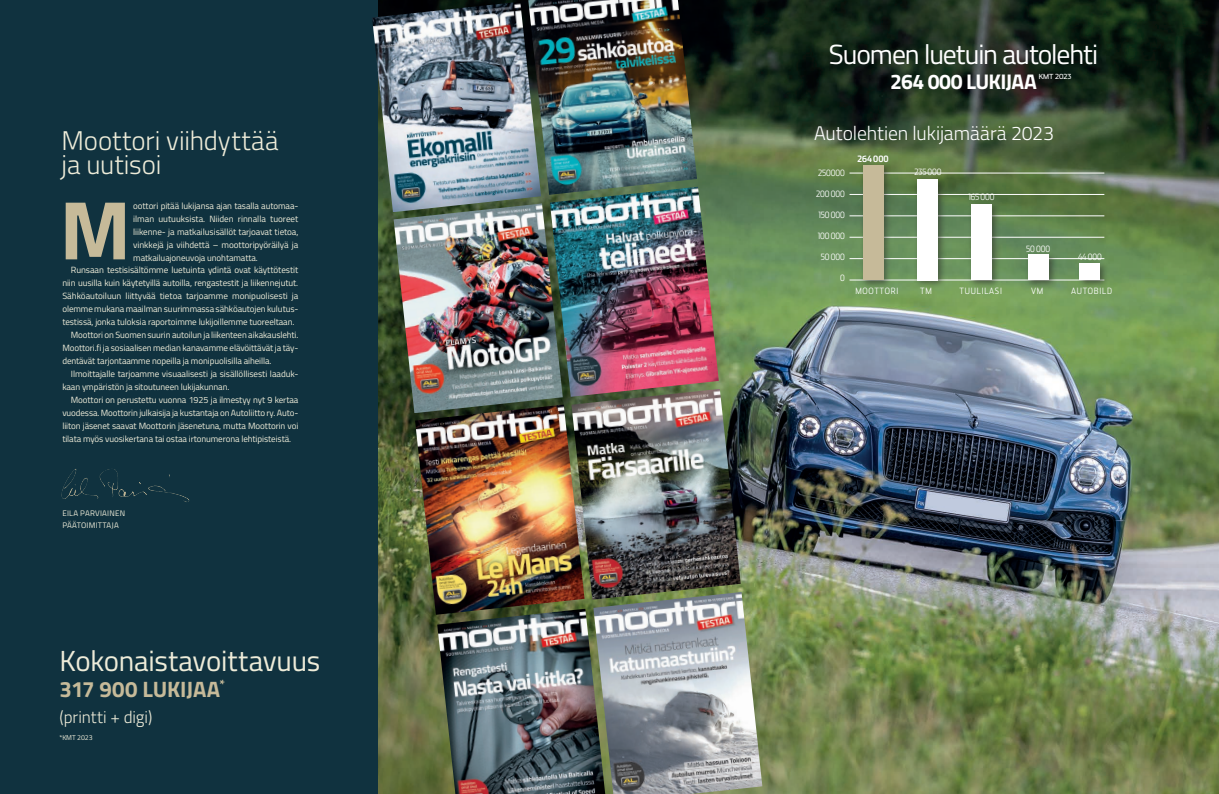
<style>
.page{position:relative;width:1219px;height:794px;background:#fff}
.page>*{position:absolute;margin:0;border:0;box-sizing:border-box;transform-origin:0 0}
.t1{font:700 83.4px "Titillium Web";color:#c6ba99}
.t2{font:29px "Titillium Web";letter-spacing:-.01em;color:#eeecd9}
.t3{font:27.7px "Titillium Web";letter-spacing:-.04em;color:#fff}
.t4{font:300 27px/24.7px "Titillium Web";letter-spacing:-.005em;color:#eeecd9}
.t5{font:700 22.3px "Titillium Web";letter-spacing:-.005em;color:#c6ba99}
.t6{font:700 21.2px "Titillium Web";letter-spacing:-.035em;color:#fff}
.t7{font:300 19.6px "Titillium Web";letter-spacing:-.01em;color:#fff}
.t8{font:300 17px "Titillium Web";letter-spacing:-.005em;color:#eeecd9}
.t9{font:9px/13px "Titillium Web";letter-spacing:-.01em;color:#eeecd9;text-align:justify}
.t10{font:300 8.7px "Stainless Cond";letter-spacing:-.01em;color:#fff}
.t11{font:300 8.7px "Stainless Cond";letter-spacing:.085em;color:#fff}
.t12{font:700 8.7px "Stainless Cond";letter-spacing:-.01em;color:#fff}
.t13{font:8px/12px "Titillium Web";letter-spacing:.03em;color:#eeecd9}
.t14{font:7px "Titillium Web";letter-spacing:-.01em;color:#eeecd9}
.t15{font:7px "Stainless";letter-spacing:-.01em;color:#fff}
</style>
<div class="page">
<img style="left:377px;top:0;width:842px;height:794px">
<div style="left:0;top:0;width:377px;height:794px;background:#10323f"></div>
<hr style="left:849px;top:258px;width:255px;height:1px;background:#fff">
<hr style="left:849px;top:216px;width:255px;height:1px;background:#fff">
<hr style="left:849px;top:194px;width:255px;height:1px;background:#fff">
<hr style="left:849px;top:173px;width:255px;height:1px;background:#fff">
<hr style="left:849px;top:280px;width:255px;height:1px;background:#fff">
<img style="left:62px;top:469px;width:15px;height:30px">
<hr style="left:849px;top:237px;width:255px;height:1px;background:#fff">
<div style="left:860px;top:162px;width:32px;height:127px;background:#231f20;opacity:.5"></div>
<div style="left:863px;top:165px;width:20px;height:115px;background:#c6ba99"></div>
<div style="left:914px;top:176px;width:33px;height:113px;background:#231f20;opacity:.5"></div>
<div style="left:917px;top:179px;width:21px;height:101px;background:#fff"></div>
<div style="left:968px;top:201px;width:33px;height:88px;background:#231f20;opacity:.5"></div>
<div style="left:971px;top:204px;width:21px;height:76px;background:#fff"></div>
<div style="left:1025px;top:251px;width:33px;height:38px;background:#231f20;opacity:.5"></div>
<div style="left:1028px;top:255px;width:21px;height:25px;background:#fff"></div>
<div style="left:1076px;top:260px;width:33px;height:29px;background:#231f20;opacity:.5"></div>
<div style="left:1080px;top:263px;width:20px;height:17px;background:#fff"></div>
<img style="left:372px;top:2px;width:169px;height:210px">
<img style="left:528px;top:0;width:169px;height:195px">
<img style="left:394px;top:203px;width:169px;height:210px">
<img style="left:550px;top:187px;width:169px;height:210px">
<img style="left:415px;top:404px;width:170px;height:211px">
<img style="left:571px;top:389px;width:170px;height:210px">
<img style="left:437px;top:608px;width:156px;height:186px">
<img style="left:593px;top:592px;width:169px;height:202px">
<h3 class="t4" style="left:62px;top:127px;width:218px">Moottori viihdyttää ja uutisoi</h3>
<p class="t9" style="left:133px;top:199px;width:167px">oottori pitää lukijansa ajan tasalla automaa&shy;ilman uutuuksista. Niiden rinnalla tuoreet liikenne- ja matkailusisällöt tarjoavat tietoa, vinkkejä ja viihdettä – moottoripyöräilyä ja</p>
<h1 class="t1" style="left:60px;top:166px;width:73px">M</h1>
<p class="t9" style="left:133px;top:251px;width:126px">matkailuajoneuvoja unohtamatta.</p>
<p class="t9" style="left:71px;top:263px;width:229px">Runsaan testisisältömme luetuinta ydintä ovat käyttötestit</p>
<p class="t9" style="left:62px;top:276px;width:237px">niin uusilla kuin käytetyillä autoilla, rengastestit ja liikennejutut.</p>
<p class="t9" style="left:62px;top:289px;width:238px">Sähköautoiluun liittyvää tietoa tarjoamme monipuolisesti ja</p>
<p class="t9" style="left:62px;top:302px;width:237px">olemme mukana maailman suurimmassa sähköautojen kulutus-</p>
<p class="t9" style="left:62px;top:315px;width:233px">testissä, jonka tuloksia raportoimme lukijoillemme tuoreeltaan.</p>
<p class="t9" style="left:71px;top:328px;width:229px">Moottori on Suomen suurin autoilun ja liikenteen aikakauslehti.</p>
<p class="t9" style="left:62px;top:341px;width:237px">Moottori.fi ja sosiaalisen median kanavamme elävöittävät ja täy-</p>
<p class="t9" style="left:62px;top:354px;width:211px">dentävät tarjontaamme nopeilla ja monipuolisilla aiheilla.</p>
<p class="t9" style="left:71px;top:367px;width:229px">Ilmoittajalle tarjoamme visuaalisesti ja sisällöllisesti laaduk-</p>
<p class="t9" style="left:62px;top:380px;width:169px">kaan ympäristön ja sitoutuneen lukijakunnan.</p>
<p class="t9" style="left:71px;top:393px;width:229px">Moottori on perustettu vuonna 1925 ja ilmestyy nyt 9 kertaa</p>
<p class="t9" style="left:62px;top:406px;width:237px">vuodessa. Moottorin julkaisija ja kustantaja on Autoliitto ry. Auto-</p>
<p class="t9" style="left:62px;top:419px;width:238px">liiton jäsenet saavat Moottorin jäsenetuna, mutta Moottorin voi</p>
<p class="t9" style="left:62px;top:432px;width:230px">tilata myös vuosikertana tai ostaa irtonumerona lehtipisteistä.</p>
<p class="t13" style="left:62px;top:507px;width:64px">EILA PARVIAINEN<br>PÄÄTOIMITTAJA</p>
<h2 class="t2" style="left:60px;top:639px;width:262px">Kokonaistavoittavuus</h2>
<h3 class="t5" style="left:60px;top:672px;width:167px">317 900 LUKIJAA<sup>*</sup></h3>
<h3 class="t8" style="left:60px;top:704px;width:94px">(printti + digi)</h3>
<p class="t14" style="left:60px;top:732px;width:35px">*KMT 2023</p>
<h3 class="t3" style="left:829px;top:34px;width:271px">Suomen luetuin autolehti</h3>
<h3 class="t6" style="left:890px;top:65px;width:148px">264 000 LUKIJAA</h3>
<p class="t15" style="left:1039px;top:72px;width:34px">KMT 2023</p>
<h3 class="t7" style="left:814px;top:119px;width:241px">Autolehtien lukijamäärä 2023</h3>
<p class="t10" style="left:818px;top:168px;width:28px">250000</p>
<p class="t10" style="left:816px;top:189px;width:30px">200 000</p>
<p class="t10" style="left:818px;top:210px;width:28px">150 000</p>
<p class="t10" style="left:818px;top:231px;width:29px">100 000</p>
<p class="t10" style="left:821px;top:252px;width:25px">50 000</p>
<p class="t10" style="left:840px;top:273px;width:6px">0</p>
<p class="t12" style="left:858px;top:153px;width:32px">264 000</p>
<p class="t10" style="left:914px;top:167px;width:29px">235 000</p>
<p class="t10" style="left:968px;top:192px;width:28px">165 000</p>
<p class="t10" style="left:1026px;top:243px;width:25px">50 000</p>
<p class="t10" style="left:1078px;top:252px;width:25px">44 000</p>
<p class="t11" style="left:855px;top:286px;width:44px">MOOTTORI</p>
<p class="t10" style="left:920px;top:286px;width:13px">TM</p>
<p class="t11" style="left:960px;top:286px;width:44px">TUULILASI</p>
<p class="t10" style="left:1031px;top:286px;width:14px">VM</p>
<p class="t11" style="left:1071px;top:286px;width:42px">AUTOBILD</p>
</div>
